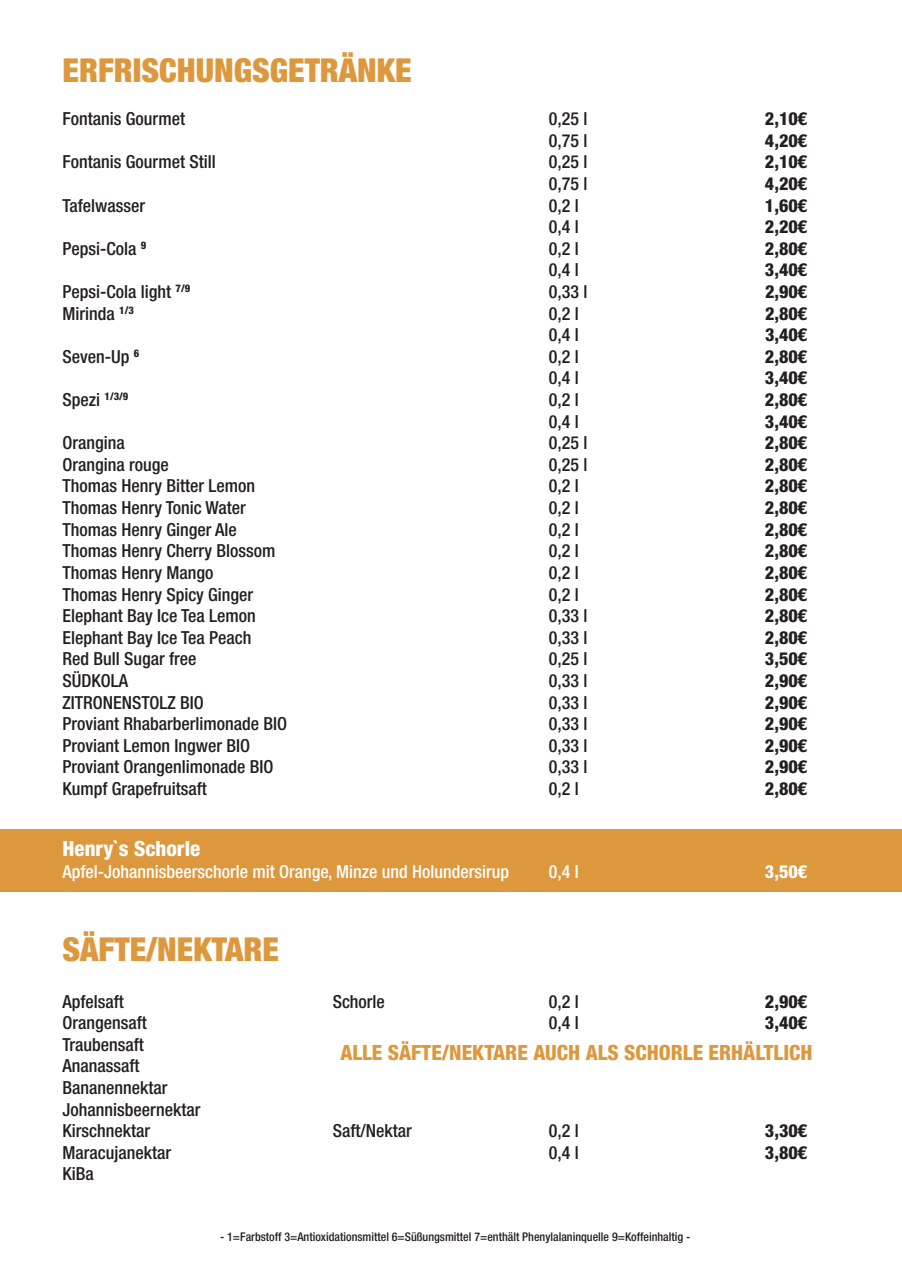
<style>
.page{position:relative;width:902px;height:1272px;background:#fff}
.page>*{position:absolute;margin:0;border:0;box-sizing:border-box;transform-origin:0 0}
.t1{font:900 condensed 33px "Helvetica Neue LT Std";color:#dd973c}
.t2{font:800 condensed 21px "Helvetica Neue LT Std";color:#dd973c}
.t3{font:800 condensed 21px "Helvetica Neue LT Std";color:#fff}
.t4{font:500 condensed 18px/21.6px "Helvetica Neue LT Std";color:#231f20}
.t5{font:800 condensed 18px "Helvetica Neue LT Std";color:#231f20}
.t6{font:500 condensed 18px "Helvetica Neue LT Std";color:#fff}
.t7{font:800 condensed 18px "Helvetica Neue LT Std";color:#fff}
.t8{font:500 condensed 12px "Helvetica Neue LT Std";color:#231f20}
</style>
<div class="page">
<div style="left:0;top:829px;width:901px;height:62px;background:#dd973c"></div>
<h1 class="t1" style="left:63px;top:50px;width:350px">ERFRISCHUNGSGETRÄNKE</h1>
<p class="t4" style="left:63px;top:108px;width:124px">Fontanis Gourmet</p>
<p class="t4" style="left:549px;top:108px;width:40px">0,25 l</p>
<p class="t5" style="left:765px;top:107px;width:44px">2,10€</p>
<p class="t4" style="left:549px;top:129px;width:40px">0,75 l</p>
<p class="t5" style="left:765px;top:129px;width:44px">4,20€</p>
<p class="t4" style="left:63px;top:151px;width:155px">Fontanis Gourmet Still</p>
<p class="t4" style="left:549px;top:151px;width:40px">0,25 l</p>
<p class="t5" style="left:765px;top:151px;width:44px">2,10€</p>
<p class="t4" style="left:549px;top:172px;width:40px">0,75 l</p>
<p class="t5" style="left:765px;top:172px;width:44px">4,20€</p>
<p class="t4" style="left:63px;top:194px;width:84px">Tafelwasser</p>
<p class="t4" style="left:549px;top:194px;width:31px">0,2 l</p>
<p class="t5" style="left:765px;top:194px;width:44px">1,60€</p>
<p class="t4" style="left:549px;top:216px;width:31px">0,4 l</p>
<p class="t5" style="left:765px;top:215px;width:44px">2,20€</p>
<p class="t4" style="left:63px;top:237px;width:85px">Pepsi-Cola <sup>9</sup></p>
<p class="t4" style="left:549px;top:237px;width:31px">0,2 l</p>
<p class="t5" style="left:765px;top:237px;width:44px">2,80€</p>
<p class="t4" style="left:549px;top:259px;width:31px">0,4 l</p>
<p class="t5" style="left:765px;top:259px;width:44px">3,40€</p>
<p class="t4" style="left:63px;top:280px;width:129px">Pepsi-Cola light <sup>7/9</sup></p>
<p class="t4" style="left:549px;top:280px;width:40px">0,33 l</p>
<p class="t5" style="left:765px;top:280px;width:44px">2,90€</p>
<p class="t4" style="left:63px;top:302px;width:73px">Mirinda <sup>1/3</sup></p>
<p class="t4" style="left:549px;top:302px;width:31px">0,2 l</p>
<p class="t5" style="left:765px;top:302px;width:44px">2,80€</p>
<p class="t4" style="left:549px;top:324px;width:31px">0,4 l</p>
<p class="t5" style="left:765px;top:323px;width:44px">3,40€</p>
<p class="t4" style="left:63px;top:345px;width:78px">Seven-Up <sup>6</sup></p>
<p class="t4" style="left:549px;top:345px;width:31px">0,2 l</p>
<p class="t5" style="left:765px;top:345px;width:44px">2,80€</p>
<p class="t4" style="left:549px;top:367px;width:31px">0,4 l</p>
<p class="t5" style="left:765px;top:367px;width:44px">3,40€</p>
<p class="t4" style="left:63px;top:388px;width:67px">Spezi <sup>1/3/9</sup></p>
<p class="t4" style="left:549px;top:388px;width:31px">0,2 l</p>
<p class="t5" style="left:765px;top:388px;width:44px">2,80€</p>
<p class="t4" style="left:549px;top:410px;width:31px">0,4 l</p>
<p class="t5" style="left:765px;top:410px;width:44px">3,40€</p>
<p class="t4" style="left:63px;top:432px;width:64px">Orangina</p>
<p class="t4" style="left:549px;top:432px;width:40px">0,25 l</p>
<p class="t5" style="left:765px;top:431px;width:44px">2,80€</p>
<p class="t4" style="left:63px;top:453px;width:108px">Orangina rouge</p>
<p class="t4" style="left:549px;top:453px;width:40px">0,25 l</p>
<p class="t5" style="left:765px;top:453px;width:44px">2,80€</p>
<p class="t4" style="left:63px;top:475px;width:194px">Thomas Henry Bitter Lemon</p>
<p class="t4" style="left:549px;top:475px;width:31px">0,2 l</p>
<p class="t5" style="left:765px;top:475px;width:44px">2,80€</p>
<p class="t4" style="left:63px;top:496px;width:185px">Thomas Henry Tonic Water</p>
<p class="t4" style="left:549px;top:496px;width:31px">0,2 l</p>
<p class="t5" style="left:765px;top:496px;width:44px">2,80€</p>
<p class="t4" style="left:63px;top:518px;width:176px">Thomas Henry Ginger Ale</p>
<p class="t4" style="left:549px;top:518px;width:31px">0,2 l</p>
<p class="t5" style="left:765px;top:518px;width:44px">2,80€</p>
<p class="t4" style="left:63px;top:540px;width:214px">Thomas Henry Cherry Blossom</p>
<p class="t4" style="left:549px;top:540px;width:31px">0,2 l</p>
<p class="t5" style="left:765px;top:539px;width:44px">2,80€</p>
<p class="t4" style="left:63px;top:561px;width:152px">Thomas Henry Mango</p>
<p class="t4" style="left:549px;top:561px;width:31px">0,2 l</p>
<p class="t5" style="left:765px;top:561px;width:44px">2,80€</p>
<p class="t4" style="left:63px;top:583px;width:192px">Thomas Henry Spicy Ginger</p>
<p class="t4" style="left:549px;top:583px;width:31px">0,2 l</p>
<p class="t5" style="left:765px;top:583px;width:44px">2,80€</p>
<p class="t4" style="left:63px;top:604px;width:195px">Elephant Bay Ice Tea Lemon</p>
<p class="t4" style="left:549px;top:604px;width:40px">0,33 l</p>
<p class="t5" style="left:765px;top:604px;width:44px">2,80€</p>
<p class="t4" style="left:63px;top:626px;width:190px">Elephant Bay Ice Tea Peach</p>
<p class="t4" style="left:549px;top:626px;width:40px">0,33 l</p>
<p class="t5" style="left:765px;top:626px;width:44px">2,80€</p>
<p class="t4" style="left:63px;top:648px;width:135px">Red Bull Sugar free</p>
<p class="t4" style="left:549px;top:648px;width:40px">0,25 l</p>
<p class="t5" style="left:765px;top:647px;width:44px">3,50€</p>
<p class="t4" style="left:63px;top:669px;width:67px">SÜDKOLA</p>
<p class="t4" style="left:549px;top:669px;width:40px">0,33 l</p>
<p class="t5" style="left:765px;top:669px;width:44px">2,90€</p>
<p class="t4" style="left:63px;top:691px;width:143px">ZITRONENSTOLZ BIO</p>
<p class="t4" style="left:549px;top:691px;width:40px">0,33 l</p>
<p class="t5" style="left:765px;top:691px;width:44px">2,90€</p>
<p class="t4" style="left:63px;top:712px;width:226px">Proviant Rhabarberlimonade BIO</p>
<p class="t4" style="left:549px;top:712px;width:40px">0,33 l</p>
<p class="t5" style="left:765px;top:712px;width:44px">2,90€</p>
<p class="t4" style="left:63px;top:734px;width:189px">Proviant Lemon Ingwer BIO</p>
<p class="t4" style="left:549px;top:734px;width:40px">0,33 l</p>
<p class="t5" style="left:765px;top:734px;width:44px">2,90€</p>
<p class="t4" style="left:63px;top:756px;width:212px">Proviant Orangenlimonade BIO</p>
<p class="t4" style="left:549px;top:756px;width:40px">0,33 l</p>
<p class="t5" style="left:765px;top:755px;width:44px">2,90€</p>
<p class="t4" style="left:63px;top:777px;width:146px">Kumpf Grapefruitsaft</p>
<p class="t4" style="left:549px;top:777px;width:31px">0,2 l</p>
<p class="t5" style="left:765px;top:777px;width:44px">2,80€</p>
<p class="t3" style="left:63px;top:835px;width:139px">Henry`s Schorle</p>
<p class="t6" style="left:63px;top:860px;width:448px">Apfel-Johannisbeerschorle mit Orange, Minze und Holundersirup</p>
<p class="t6" style="left:549px;top:860px;width:31px">0,4 l</p>
<p class="t7" style="left:765px;top:860px;width:44px">3,50€</p>
<h1 class="t1" style="left:63px;top:928px;width:218px">SÄFTE/NEKTARE</h1>
<p class="t4" style="left:63px;top:990px;width:63px">Apfelsaft</p>
<p class="t4" style="left:333px;top:990px;width:54px">Schorle</p>
<p class="t4" style="left:549px;top:990px;width:31px">0,2 l</p>
<p class="t5" style="left:765px;top:989px;width:44px">2,90€</p>
<p class="t4" style="left:63px;top:1011px;width:86px">Orangensaft</p>
<p class="t4" style="left:549px;top:1011px;width:31px">0,4 l</p>
<p class="t5" style="left:765px;top:1011px;width:44px">3,40€</p>
<p class="t4" style="left:63px;top:1033px;width:139px">Traubensaft<br>Ananassaft<br>Bananennektar<br>Johannisbeernektar<br>Kirschnektar</p>
<p class="t2" style="left:340px;top:1039px;width:473px">ALLE SÄFTE/NEKTARE AUCH ALS SCHORLE ERHÄLTLICH</p>
<p class="t4" style="left:333px;top:1119px;width:81px">Saft/Nektar</p>
<p class="t4" style="left:549px;top:1119px;width:31px">0,2 l</p>
<p class="t5" style="left:765px;top:1119px;width:44px">3,30€</p>
<p class="t4" style="left:63px;top:1141px;width:110px">Maracujanektar</p>
<p class="t4" style="left:549px;top:1141px;width:31px">0,4 l</p>
<p class="t5" style="left:765px;top:1141px;width:44px">3,80€</p>
<p class="t4" style="left:63px;top:1162px;width:33px">KiBa</p>
<p class="t8" style="left:220px;top:1229px;width:471px">- 1=Farbstoff 3=Antioxidationsmittel 6=Süßungsmittel 7=enthält Phenylalaninquelle 9=Koffeinhaltig -</p>
</div>
